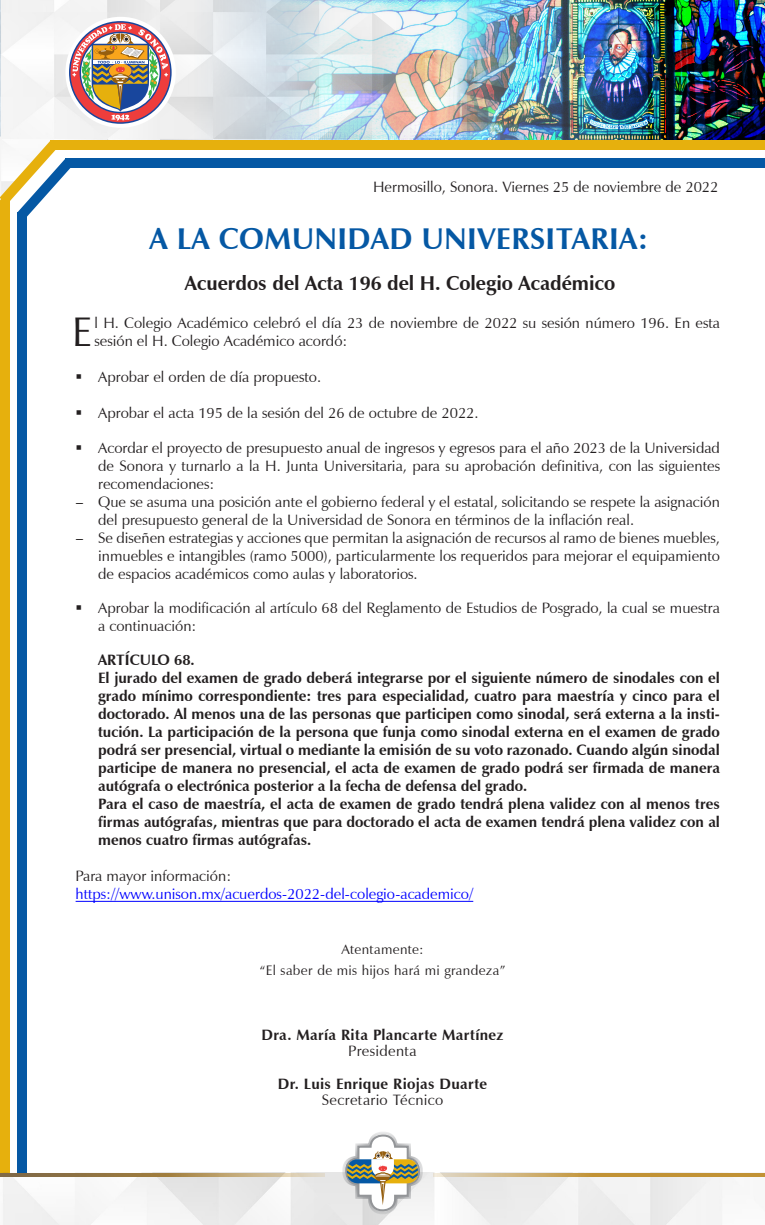
<style>
.page{position:relative;width:765px;height:1225px;background:#fff}
.page>*{position:absolute;margin:0;border:0;box-sizing:border-box;transform-origin:0 0}
.t1{font:41.38px "Zapf Humanist 601 BT";color:#231f20}
.t2{font:700 30px "Zapf Humanist 601 BT";letter-spacing:.015em;color:#0558a4}
.t3{font:700 20px "Zapf Humanist 601 BT";color:#231f20}
.Breve-04-Texto{font:15px/18px "Zapf Humanist 601 BT";color:#231f20}
.List_Paragraph{font:700 15px/18px "Zapf Humanist 601 BT";color:#231f20;text-align:justify}
.t4{font:15px "Zapf Humanist 601 BT";color:#00f}
.Breve-04-Texto-2{font:700 15px "Zapf Humanist 601 BT";letter-spacing:.02em;color:#231f20}
.Breve-04-Texto-3{font:15px "Zapf Humanist 601 BT";letter-spacing:.02em;color:#231f20}
.Breve-04-Texto-4{font:13.75px "Zapf Humanist 601 BT";letter-spacing:.025em;color:#231f20}
</style>
<div class="page">
<div style="left:0;top:198px;width:9px;height:977px;background:#e6b00d"></div>
<div style="left:18px;top:212px;width:9px;height:963px;background:#0558a4"></div>
<img style="left:698px;top:0;width:67px;height:141px">
<img style="left:0;top:0;width:698px;height:141px">
<div style="left:50px;top:141px;width:715px;height:9px;background:#e6b00d"></div>
<div style="left:65px;top:158px;width:700px;height:10px;background:#0558a4"></div>
<svg style="left:0;top:141px;width:71px;height:77px"></svg>
<img style="left:0;top:1172px;width:765px;height:51px">
<svg style="left:0;top:1172px;width:325px;height:4px"></svg>
<svg style="left:434px;top:1172px;width:331px;height:4px"></svg>
<svg style="left:341px;top:1132px;width:83px;height:83px"></svg>
<div style="left:65px;top:17px;width:111px;height:111px;background:#fff;border-radius:50%"></div>
<svg style="left:69px;top:21px;width:103px;height:103px"></svg>
<hr style="left:76px;top:900px;width:397px;height:1px;background:#00f">
<p class="Breve-04-Texto" style="left:373px;top:178px;width:347px">Hermosillo, Sonora. Viernes 25 de noviembre de 2022</p>
<p class="t2" style="left:149px;top:220px;width:500px">A LA COMUNIDAD UNIVERSITARIA:</p>
<p class="t3" style="left:185px;top:271px;width:432px">Acuerdos del Acta 196 del H. Colegio Académico</p>
<p class="t1" style="left:72px;top:306px;width:22px">E</p>
<p class="Breve-04-Texto" style="left:94px;top:314px;width:627px">l H. Colegio Académico celebró el día 23 de noviembre de 2022 su sesión número 196. En esta sesión el H. Colegio Académico acordó:</p>
<p class="Breve-04-Texto" style="left:76px;top:368px;width:247px">▪ Aprobar el orden de día propuesto.</p>
<p class="Breve-04-Texto" style="left:76px;top:404px;width:404px">▪ Aprobar el acta 195 de la sesión del 26 de octubre de 2022.</p>
<p class="Breve-04-Texto" style="left:98px;top:438px;width:623px;text-align:justify;text-indent:-22px">▪ Acordar el proyecto de presupuesto anual de ingresos y egresos para el año 2023 de la Universidad de Sonora y turnarlo a la H. Junta Universitaria, para su aprobación definitiva, con las siguientes recomendaciones:</p>
<p class="Breve-04-Texto" style="left:98px;top:492px;width:623px;text-indent:-22px">− Que se asuma una posición ante el gobierno federal y el estatal, solicitando se respete la asignación del presupuesto general de la Universidad de Sonora en términos de la inflación real.</p>
<p class="Breve-04-Texto" style="left:98px;top:528px;width:623px;text-align:justify;text-indent:-22px">− Se diseñen estrategias y acciones que permitan la asignación de recursos al ramo de bienes muebles, inmuebles e intangibles (ramo 5000), particularmente los requeridos para mejorar el equipamiento de espacios académicos como aulas y laboratorios.</p>
<p class="Breve-04-Texto" style="left:98px;top:598px;width:623px;text-indent:-22px">▪ Aprobar la modificación al artículo 68 del Reglamento de Estudios de Posgrado, la cual se muestra a continuación:</p>
<p class="List_Paragraph" style="left:98px;top:651px;width:98px">ARTÍCULO 68.</p>
<p class="List_Paragraph" style="left:98px;top:669px;width:623px">El jurado del examen de grado deberá integrarse por el siguiente número de sinodales con el grado mínimo correspondiente: tres para especialidad, cuatro para maestría y cinco para el doctorado. Al menos una de las personas que participen como sinodal, será externa a la insti&shy;tución. La participación de la persona que funja como sinodal externa en el examen de grado podrá ser presencial, virtual o mediante la emisión de su voto razonado. Cuando algún sinodal participe de manera no presencial, el acta de examen de grado podrá ser firmada de manera autógrafa o electrónica posterior a la fecha de defensa del grado.</p>
<p class="List_Paragraph" style="left:98px;top:795px;width:623px">Para el caso de maestría, el acta de examen de grado tendrá plena validez con al menos tres firmas autógrafas, mientras que para doctorado el acta de examen tendrá plena validez con al menos cuatro firmas autógrafas.</p>
<p class="Breve-04-Texto" style="left:76px;top:867px;width:157px">Para mayor información:</p>
<p class="t4" style="left:76px;top:884px;width:399px">https://www.unison.mx/acuerdos-2022-del-colegio-academico/</p>
<p class="Breve-04-Texto-4" style="left:341px;top:940px;width:84px">Atentamente:</p>
<p class="Breve-04-Texto-4" style="left:260px;top:961px;width:247px">“El saber de mis hijos hará mi grandeza”</p>
<p class="Breve-04-Texto-2" style="left:262px;top:1025px;width:243px">Dra. María Rita Plancarte Martínez</p>
<p class="Breve-04-Texto-3" style="left:348px;top:1041px;width:70px">Presidenta</p>
<p class="Breve-04-Texto-2" style="left:278px;top:1074px;width:211px">Dr. Luis Enrique Riojas Duarte</p>
<p class="Breve-04-Texto-3" style="left:322px;top:1090px;width:123px">Secretario Técnico</p>
</div>
